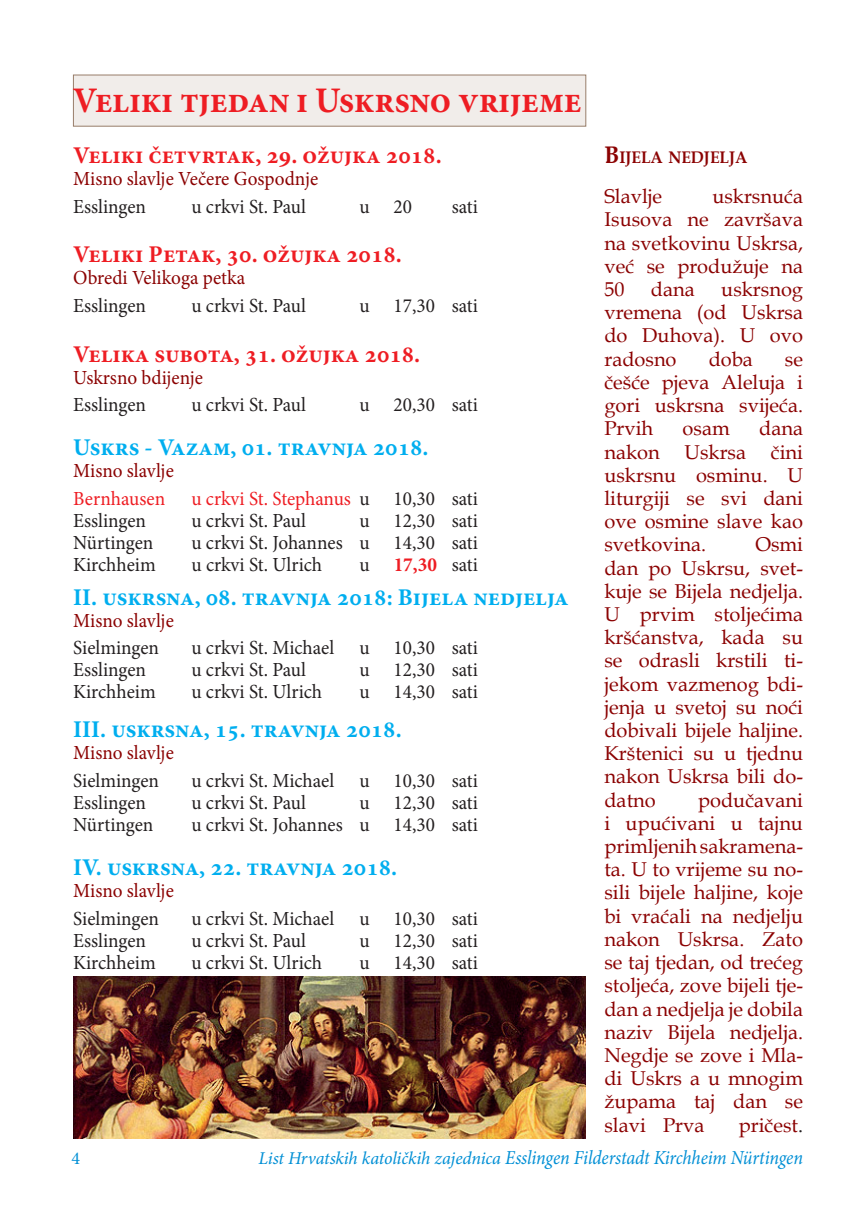
<style>
.page{position:relative;width:857px;height:1225px;background:#fff}
.page>*{position:absolute;margin:0;border:0;box-sizing:border-box;transform-origin:0 0}
.t1{font:700 36px "Minion Pro";letter-spacing:-.01em;color:#ee1d23;scale:.96 1}
.t2{font:700 24px "Minion Pro";color:#00aeef}
.t3{font:700 24px "Minion Pro";color:#ee1d23}
.t4{font:20px/23.2px "Book Antiqua";color:#8b0202;text-align:justify}
.t5{font:20px "Minion Pro";color:#231f20;scale:.96 1}
.t6{font:20px "Minion Pro";letter-spacing:-.005em;color:#8b0202;scale:.96 1}
.t7{font:20px "Minion Pro";color:#ee1d23;scale:.96 1}
.t8{font:italic 19.8px "Minion Pro";letter-spacing:-.01em;color:#008fd5;scale:.91 1}
.t9{font:18px "Minion Pro";color:#008fd5}
.t10{font:700 16.8px "Book Antiqua";color:#8b0202;scale:.93 1}
.s1{color:#231f20}
.s2{font-weight:700;color:#ee1d23}
.s3{font-size:24px}
.s4{font-size:18px}
</style>
<div class="page">
<div style="left:73px;top:74px;width:513px;height:53px;background:#f1edea;border:1px solid #987e6a"></div>
<img style="left:73px;top:976px;width:512px;height:162px">
<h1 class="t1" style="left:73px;top:75px;width:531px">Veliki tjedan i Uskrsno vrijeme</h1>
<p class="t3" style="left:73px;top:138px;width:370px">Veliki četvrtak, 29. ožujka 2018.</p>
<p class="t6" style="left:73px;top:165px;width:256px">Misno slavlje Večere Gospodnje</p>
<p class="t5" style="left:73px;top:193px;width:77px">Esslingen</p>
<p class="t5" style="left:191px;top:193px;width:121px">u crkvi St. Paul</p>
<p class="t5" style="left:359px;top:193px;width:56px">u 20</p>
<p class="t5" style="left:451px;top:193px;width:29px">sati</p>
<p class="t3" style="left:73px;top:238px;width:330px">Veliki Petak, 30. ožujka 2018.</p>
<p class="t6" style="left:73px;top:265px;width:180px">Obredi Velikoga petka</p>
<p class="t5" style="left:73px;top:292px;width:77px">Esslingen</p>
<p class="t5" style="left:191px;top:292px;width:121px">u crkvi St. Paul</p>
<p class="t5" style="left:359px;top:292px;width:125px">u 17,30 sati</p>
<p class="t3" style="left:73px;top:337px;width:348px">Velika subota, 31. ožujka 2018.</p>
<p class="t6" style="left:73px;top:364px;width:137px">Uskrsno bdijenje</p>
<p class="t5" style="left:73px;top:392px;width:77px">Esslingen</p>
<p class="t5" style="left:191px;top:392px;width:121px">u crkvi St. Paul</p>
<p class="t5" style="left:359px;top:392px;width:125px">u 20,30 sati</p>
<p class="t2" style="left:73px;top:431px;width:356px">Uskrs - Vazam, 01. travnja 2018.</p>
<p class="t6" style="left:73px;top:458px;width:106px">Misno slavlje</p>
<p class="t7" style="left:73px;top:485px;width:97px">Bernhausen</p>
<p class="t7" style="left:191px;top:485px;width:300px">u crkvi St. Stephanus <span class="s1">u 10,30 sati</span></p>
<p class="t5" style="left:73px;top:507px;width:77px">Esslingen</p>
<p class="t5" style="left:191px;top:507px;width:121px">u crkvi St. Paul</p>
<p class="t5" style="left:359px;top:507px;width:125px">u 12,30 sati</p>
<p class="t5" style="left:73px;top:529px;width:85px">Nürtingen</p>
<p class="t5" style="left:191px;top:529px;width:300px">u crkvi St. Johannes u 14,30 sati</p>
<p class="t5" style="left:73px;top:551px;width:87px">Kirchheim</p>
<p class="t5" style="left:191px;top:551px;width:137px">u crkvi St. Ulrich</p>
<p class="t5" style="left:359px;top:551px;width:125px">u <span class="s2">17,30</span> sati</p>
<p class="t2" style="left:73px;top:580px;width:496px">II. uskrsna, 08. travnja 2018: Bijela nedjelja</p>
<p class="t6" style="left:73px;top:607px;width:106px">Misno slavlje</p>
<p class="t5" style="left:73px;top:634px;width:91px">Sielmingen</p>
<p class="t5" style="left:191px;top:634px;width:150px">u crkvi St. Michael</p>
<p class="t5" style="left:359px;top:634px;width:125px">u 10,30 sati</p>
<p class="t5" style="left:73px;top:656px;width:77px">Esslingen</p>
<p class="t5" style="left:191px;top:656px;width:121px">u crkvi St. Paul</p>
<p class="t5" style="left:359px;top:656px;width:125px">u 12,30 sati</p>
<p class="t5" style="left:73px;top:678px;width:87px">Kirchheim</p>
<p class="t5" style="left:191px;top:678px;width:137px">u crkvi St. Ulrich</p>
<p class="t5" style="left:359px;top:678px;width:125px">u 14,30 sati</p>
<p class="t2" style="left:73px;top:712px;width:330px">III. uskrsna, 15. travnja 2018.</p>
<p class="t6" style="left:73px;top:739px;width:106px">Misno slavlje</p>
<p class="t5" style="left:73px;top:767px;width:91px">Sielmingen</p>
<p class="t5" style="left:191px;top:767px;width:150px">u crkvi St. Michael</p>
<p class="t5" style="left:359px;top:767px;width:125px">u 10,30 sati</p>
<p class="t5" style="left:73px;top:789px;width:77px">Esslingen</p>
<p class="t5" style="left:191px;top:789px;width:121px">u crkvi St. Paul</p>
<p class="t5" style="left:359px;top:789px;width:125px">u 12,30 sati</p>
<p class="t5" style="left:73px;top:811px;width:85px">Nürtingen</p>
<p class="t5" style="left:191px;top:811px;width:300px">u crkvi St. Johannes u 14,30 sati</p>
<p class="t2" style="left:73px;top:850px;width:325px">IV. uskrsna, 22. travnja 2018.</p>
<p class="t6" style="left:73px;top:877px;width:106px">Misno slavlje</p>
<p class="t5" style="left:73px;top:905px;width:91px">Sielmingen</p>
<p class="t5" style="left:191px;top:905px;width:150px">u crkvi St. Michael</p>
<p class="t5" style="left:359px;top:905px;width:125px">u 10,30 sati</p>
<p class="t5" style="left:73px;top:927px;width:77px">Esslingen</p>
<p class="t5" style="left:191px;top:927px;width:121px">u crkvi St. Paul</p>
<p class="t5" style="left:359px;top:927px;width:125px">u 12,30 sati</p>
<p class="t5" style="left:73px;top:949px;width:87px">Kirchheim</p>
<p class="t5" style="left:191px;top:949px;width:137px">u crkvi St. Ulrich</p>
<p class="t5" style="left:359px;top:949px;width:125px">u 14,30 sati</p>
<p class="t10" style="left:604px;top:146px;width:155px"><span class="s3">B</span>IJELA NEDJELJA</p>
<p class="t4" style="left:604px;top:184px;width:59px">Slavlje</p>
<p class="t4" style="left:604px;top:184px;width:200px;text-indent:108px">uskrsnuća Isusova ne završava na svetkovinu Uskrsa, već se produžuje na 50</p>
<p class="t4" style="left:650px;top:277px;width:45px">dana</p>
<p class="t4" style="left:604px;top:277px;width:200px;text-indent:117px">uskrsnog vremena (od Uskrsa do Duhova). U ovo radosno</p>
<p class="t4" style="left:708px;top:347px;width:46px">doba</p>
<p class="t4" style="left:604px;top:347px;width:200px;text-indent:180px">se češće pjeva Aleluja i gori uskrsna svijeća.<br>Prvih</p>
<p class="t4" style="left:604px;top:416px;width:200px;text-indent:155px">dana nakon Uskrsa čini uskrsnu osminu. U liturgiji se svi dani ove osmine slave kao svetkovina.</p>
<p class="t4" style="left:682px;top:416px;width:49px">osam</p>
<p class="t4" style="left:604px;top:532px;width:200px;text-indent:151px">Osmi dan po Uskrsu, svet&shy;kuje se Bijela nedjelja.<br>U prvim stoljećima kršćanstva, kada su se odrasli krstili ti&shy;jekom vazmenog bdi&shy;jenja u svetoj su noći dobivali bijele haljine.<br>Krštenici su u tjednu nakon Uskrsa bili do&shy;datno</p>
<p class="t4" style="left:604px;top:788px;width:200px;text-indent:94px">podučavani i upućivani u tajnu primljenih sakramena&shy;ta. U to vrijeme su no&shy;sili bijele haljine, koje bi vraćali na nedjelju nakon Uskrsa. Zato se taj tjedan, od trećeg stoljeća, zove bijeli tje&shy;dan a nedjelja je dobila naziv Bijela nedjelja.<br>Negdje se zove i Mla&shy;di Uskrs a u mnogim župama taj dan se slavi Prva</p>
<p class="t4" style="left:738px;top:1112px;width:66px">pričest<span class="s1">.</span></p>
<p class="t9" style="left:71px;top:1146px;width:10px">4</p>
<p class="t8" style="left:258px;top:1144px;width:599px"><span class="s4">List Hrvatskih katoličkih zajednica</span> Esslingen Filderstadt Kirchheim Nürtingen</p>
</div>
